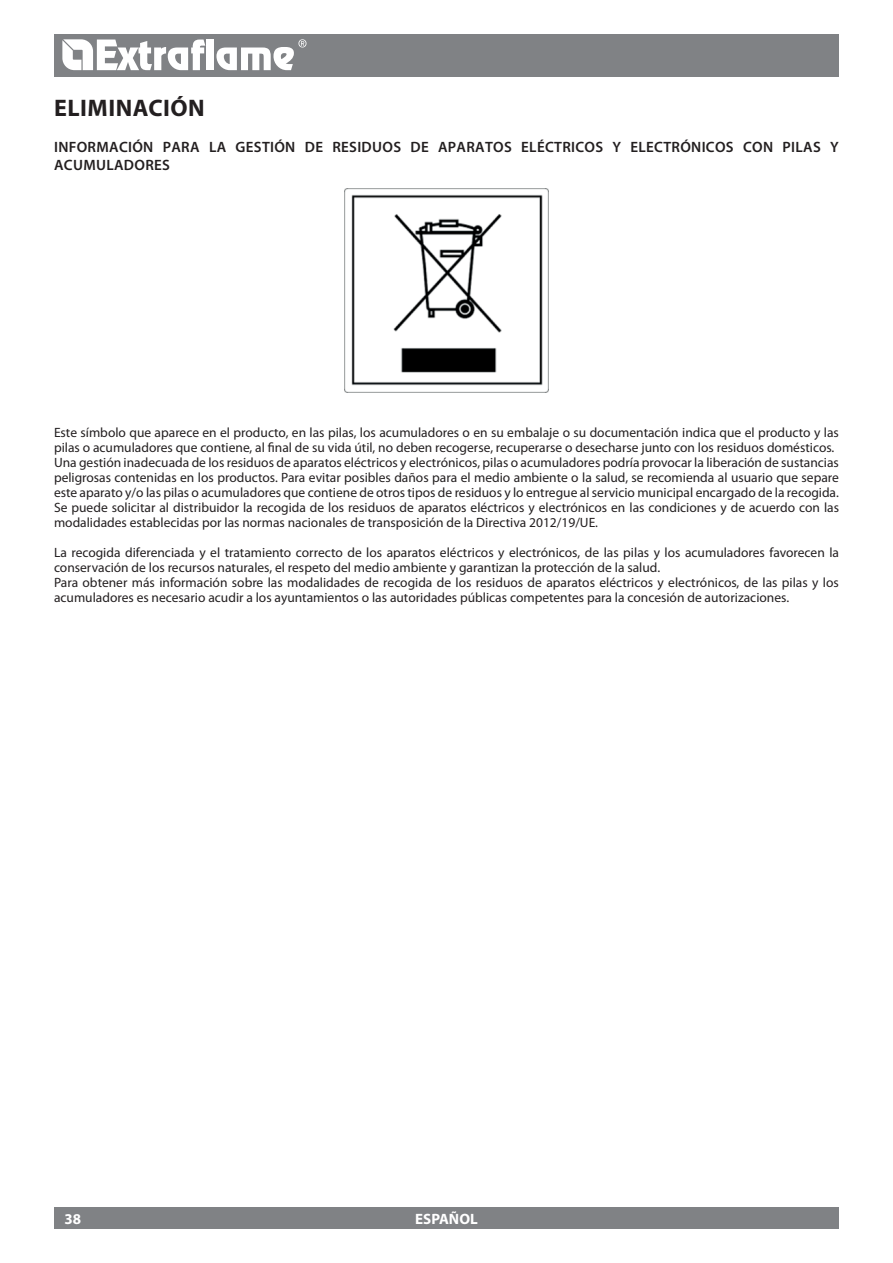
<style>
.page{position:relative;width:893px;height:1263px;background:#fff}
.page>*{position:absolute;margin:0;border:0;box-sizing:border-box;transform-origin:0 0}
.t1{font:700 24px "Myriad Pro";letter-spacing:.02em;color:#231f20}
.t2{font:600 15px/18px "Myriad Pro";letter-spacing:.02em;color:#231f20}
.t3{font:700 15px "Myriad Pro";color:#fff}
.t4{font:13.5px/15px "Myriad Pro";color:#231f20}
</style>
<div class="page">
<img style="left:345px;top:189px;width:203px;height:203px">
<div style="left:54px;top:34px;width:785px;height:43px;background:#808285"></div>
<div style="left:54px;top:1208px;width:785px;height:21px;background:#808285"></div>
<svg style="left:62px;top:39px;width:143px;height:31px"></svg>
<div style="left:207px;top:40px;width:7px;height:30px;background:#fff"></div>
<svg style="left:216px;top:39px;width:90px;height:31px"></svg>
<h1 class="t1" style="left:54px;top:92px;width:152px">ELIMINACIÓN</h1>
<p class="t2" style="left:54px;top:137px;width:786px">INFORMACIÓN PARA LA GESTIÓN DE RESIDUOS DE APARATOS ELÉCTRICOS Y ELECTRÓNICOS CON PILAS Y<br>ACUMULADORES</p>
<p class="t4" style="left:54px;top:424px;width:787px">Este símbolo que aparece en el producto, en las pilas, los acumuladores o en su embalaje o su documentación indica que el producto y las pilas o acumuladores que contiene, al final de su vida útil, no deben recogerse, recuperarse o desecharse junto con los residuos domésticos.<br>Una gestión inadecuada de los residuos de aparatos eléctricos y electrónicos, pilas o acumuladores podría provocar la liberación de sustancias peligrosas contenidas en los productos. Para evitar posibles daños para el medio ambiente o la salud, se recomienda al usuario que separe este aparato y/o las pilas o acumuladores que contiene de otros tipos de residuos y lo entregue al servicio municipal encargado de la recogida.<br>Se puede solicitar al distribuidor la recogida de los residuos de aparatos eléctricos y electrónicos en las condiciones y de acuerdo con las modalidades establecidas por las normas nacionales de transposición de la Directiva 2012/19/UE.</p>
<p class="t4" style="left:54px;top:544px;width:786px">La recogida diferenciada y el tratamiento correcto de los aparatos eléctricos y electrónicos, de las pilas y los acumuladores favorecen la conservación de los recursos naturales, el respeto del medio ambiente y garantizan la protección de la salud.<br>Para obtener más información sobre las modalidades de recogida de los residuos de aparatos eléctricos y electrónicos, de las pilas y los acumuladores es necesario acudir a los ayuntamientos o las autoridades públicas competentes para la concesión de autorizaciones.</p>
<p class="t3" style="left:65px;top:1209px;width:18px">38</p>
<p class="t3" style="left:415px;top:1209px;width:64px">ESPAÑOL</p>
</div>
